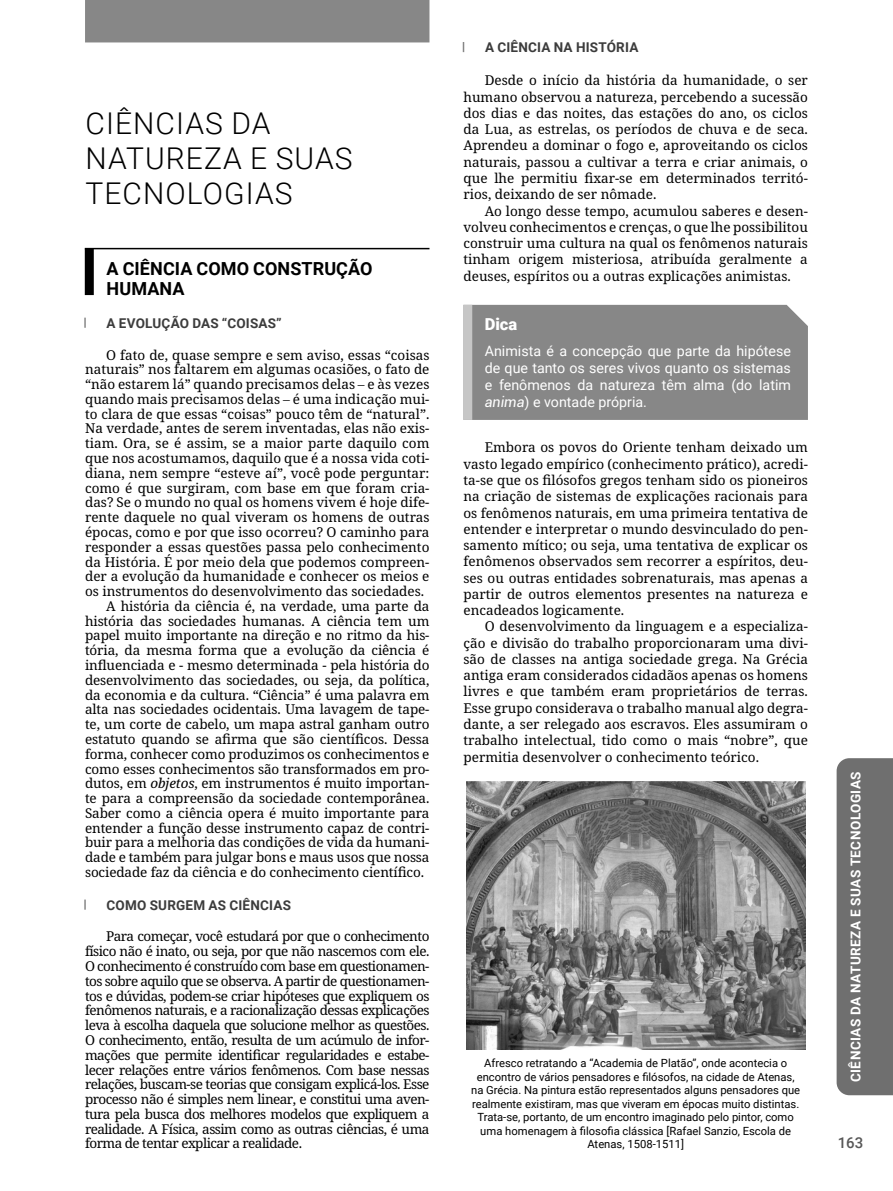
<style>
.page{position:relative;width:893px;height:1191px;background:#fff}
.page>*{position:absolute;margin:0;border:0;box-sizing:border-box;transform-origin:0 0}
.Disciplina{font:300 30px/34.7px "Roboto";letter-spacing:.035em;color:#000}
.Assunto{font:700 18px/20.2px "Roboto";letter-spacing:.005em;color:#000}
.Título{font:900 16.5px "Roboto";color:#fff}
.t1{font:500 15px "Roboto";color:#575757}
.Texto{font:14.25px/17.1px "Roboto";color:#fff;text-align:justify}
.Parágrafos{font:13.5px/14.9px "Noto Serif";color:#000;text-align:justify}
.Tópico{font:700 13.5px "Roboto";letter-spacing:.015em;color:#3c3c3c}
.t2{font:700 13.5px "Roboto";letter-spacing:.035em;color:#fff}
.Legendas{font:11.25px/13.5px "Roboto";color:#000;text-align:center}
.s1{font-style:italic}
</style>
<div class="page">
<div style="left:837px;top:758px;width:56px;height:337px;background:#6f6f6f"></div>
<div style="left:85px;top:0;width:344px;height:42px;background:#878787"></div>
<div style="left:85px;top:249px;width:9px;height:46px;background:#000"></div>
<hr style="left:85px;top:248px;width:344px;height:1px;background:#000">
<svg style="left:84px;top:318px;width:2px;height:10px"></svg>
<svg style="left:84px;top:899px;width:2px;height:10px"></svg>
<div style="left:472px;top:305px;width:336px;height:115px;background:#878787"></div>
<div style="left:463px;top:305px;width:9px;height:115px;background:#c6c6c6"></div>
<img style="left:466px;top:781px;width:339px;height:268px">
<p class="Disciplina" style="left:86px;top:105px;width:268px">CIÊNCIAS DA<br>NATUREZA E SUAS<br>TECNOLOGIAS</p>
<p class="Assunto" style="left:107px;top:258px;width:267px">A CIÊNCIA COMO CONSTRUÇÃO<br>HUMANA</p>
<p class="Tópico" style="left:107px;top:313px;width:177px">A EVOLUÇÃO DAS “COISAS”</p>
<p class="Parágrafos" style="left:85px;top:348px;width:346px;text-indent:21px">O fato de, quase sempre e sem aviso, essas “coisas naturais” nos faltarem em algumas ocasiões, o fato de “não estarem lá” quando precisamos delas – e às vezes quando mais precisamos delas – é uma indicação mui&shy;to clara de que essas “coisas” pouco têm de “natural”.<br>Na verdade, antes de serem inventadas, elas não exis&shy;tiam. Ora, se é assim, se a maior parte daquilo com que nos acostumamos, daquilo que é a nossa vida coti&shy;diana, nem sempre “esteve aí”, você pode perguntar: como é que surgiram, com base em que foram cria&shy;das? Se o mundo no qual os homens vivem é hoje dife&shy;rente daquele no qual viveram os homens de outras épocas, como e por que isso ocorreu? O caminho para responder a essas questões passa pelo conhecimento da História. É por meio dela que podemos compreen&shy;der a evolução da humanidade e conhecer os meios e os instrumentos do desenvolvimento das sociedades.</p>
<p class="Parágrafos" style="left:85px;top:599px;width:346px;text-indent:21px">A história da ciência é, na verdade, uma parte da história das sociedades humanas. A ciência tem um papel muito importante na direção e no ritmo da his&shy;tória, da mesma forma que a evolução da ciência é influenciada e - mesmo determinada - pela história do desenvolvimento das sociedades, ou seja, da política, da economia e da cultura. “Ciência” é uma palavra em alta nas sociedades ocidentais. Uma lavagem de tape&shy;te, um corte de cabelo, um mapa astral ganham outro estatuto quando se afirma que são científicos. Dessa forma, conhecer como produzimos os conhecimentos e como esses conhecimentos são transformados em pro&shy;dutos, em <span class="s1">objetos</span>, em instrumentos é muito importan&shy;te para a compreensão da sociedade contemporânea.<br>Saber como a ciência opera é muito importante para entender a função desse instrumento capaz de contri&shy;buir para a melhoria das condições de vida da humani&shy;dade e também para julgar bons e maus usos que nossa sociedade faz da ciência e do conhecimento científico.</p>
<p class="Tópico" style="left:107px;top:895px;width:186px">COMO SURGEM AS CIÊNCIAS</p>
<p class="Parágrafos" style="left:85px;top:929px;width:346px;text-indent:21px">Para começar, você estudará por que o conhecimento físico não é inato, ou seja, por que não nascemos com ele.<br>O conhecimento é construído com base em questionamen&shy;tos sobre aquilo que se observa. A partir de questionamen&shy;tos e dúvidas, podem-se criar hipóteses que expliquem os fenômenos naturais, e a racionalização dessas explicações leva à escolha daquela que solucione melhor as questões.<br>O conhecimento, então, resulta de um acúmulo de infor&shy;mações que permite identificar regularidades e estabe&shy;lecer relações entre vários fenômenos. Com base nessas relações, buscam-se teorias que consigam explicá-los. Esse processo não é simples nem linear, e constitui uma aven&shy;tura pela busca dos melhores modelos que expliquem a realidade. A Física, assim como as outras ciências, é uma forma de tentar explicar a realidade.</p>
<p class="Tópico" style="left:485px;top:38px;width:155px">A CIÊNCIA NA HISTÓRIA</p>
<p class="Parágrafos" style="left:463px;top:73px;width:346px;line-height:16.2px;text-indent:21px">Desde o início da história da humanidade, o ser humano observou a natureza, percebendo a sucessão dos dias e das noites, das estações do ano, os ciclos da Lua, as estrelas, os períodos de chuva e de seca.<br>Aprendeu a dominar o fogo e, aproveitando os ciclos naturais, passou a cultivar a terra e criar animais, o que lhe permitiu fixar-se em determinados territó&shy;rios, deixando de ser nômade.</p>
<p class="Parágrafos" style="left:463px;top:203px;width:346px;line-height:16.2px;text-indent:21px">Ao longo desse tempo, acumulou saberes e desen&shy;volveu conhecimentos e crenças, o que lhe possibilitou construir uma cultura na qual os fenômenos naturais tinham origem misteriosa, atribuída geralmente a deuses, espíritos ou a outras explicações animistas.</p>
<p class="Título" style="left:485px;top:312px;width:34px">Dica</p>
<p class="Texto" style="left:485px;top:341px;width:308px">Animista é a concepção que parte da hipótese de que tanto os seres vivos quanto os sistemas e fenômenos da natureza têm alma (do latim <span class="s1">anima</span>) e vontade própria.</p>
<p class="Parágrafos" style="left:463px;top:440px;width:346px;line-height:16.2px;text-indent:21px">Embora os povos do Oriente tenham deixado um vasto legado empírico (conhecimento prático), acredi&shy;ta-se que os filósofos gregos tenham sido os pioneiros na criação de sistemas de explicações racionais para os fenômenos naturais, em uma primeira tentativa de entender e interpretar o mundo desvinculado do pen&shy;samento mítico; ou seja, uma tentativa de explicar os fenômenos observados sem recorrer a espíritos, deu&shy;ses ou outras entidades sobrenaturais, mas apenas a partir de outros elementos presentes na natureza e encadeados logicamente.</p>
<p class="Parágrafos" style="left:463px;top:619px;width:346px;line-height:16.2px;text-indent:21px">O desenvolvimento da linguagem e a especializa&shy;ção e divisão do trabalho proporcionaram uma divi&shy;são de classes na antiga sociedade grega. Na Grécia antiga eram considerados cidadãos apenas os homens livres e que também eram proprietários de terras.<br>Esse grupo considerava o trabalho manual algo degra&shy;dante, a ser relegado aos escravos. Eles assumiram o trabalho intelectual, tido como o mais “nobre”, que permitia desenvolver o conhecimento teórico.</p>
<p class="Legendas" style="left:471px;top:1056px;width:331px">Afresco retratando a “Academia de Platão”, onde acontecia o encontro de vários pensadores e filósofos, na cidade de Atenas, na Grécia. Na pintura estão representados alguns pensadores que realmente existiram, mas que viveram em épocas muito distintas.<br>Trata-se, portanto, de um encontro imaginado pelo pintor, como uma homenagem à filosofia clássica [Rafael Sanzio, Escola de Atenas, 1508-1511]</p>
<p class="t2" style="left:846px;top:1082px;width:312px;rotate:-90deg">CIÊNCIAS DA NATUREZA E SUAS TECNOLOGIAS</p>
<p class="t1" style="left:838px;top:1132px;width:27px">163</p>
</div>
